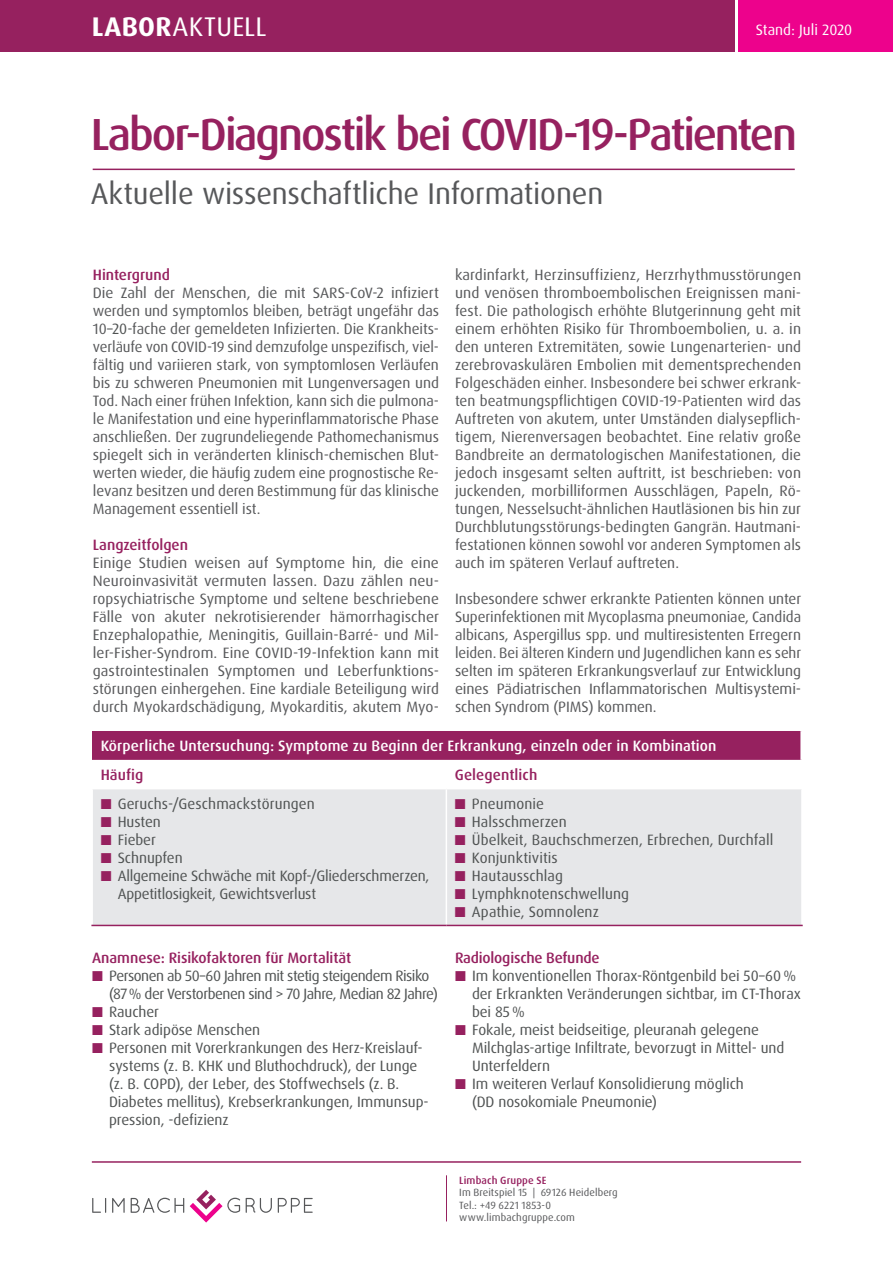
<style>
.page{position:relative;width:893px;height:1263px;background:#fff}
.page>*{position:absolute;margin:0;border:0;box-sizing:border-box;transform-origin:0 0}
.t1{font:500 45px "Dax Pro";letter-spacing:-.05em;color:#96215f}
.t2{font:30px "Dax Pro";letter-spacing:-.01em;color:#57585a}
.t3{font:27px "Dax Pro";letter-spacing:.01em;color:#fff}
.t4{font:15px/18px "Dax Pro";color:#57585a;text-align:justify}
.t5{font:15px/18px "Dax Pro";letter-spacing:-.005em;color:#4f5252}
.t6{font:500 15px "Dax Pro";letter-spacing:-.005em;color:#96215f}
.t7{font:15px/18px "Dax Pro";letter-spacing:-.035em;color:#4f5252}
.t8{font:500 15px "Dax Pro";letter-spacing:.005em;color:#fff}
.t9{font:15px "Dax Pro";color:#fff}
.t10{font:10.5px/12.6px "Dax Pro";letter-spacing:.01em;color:#57585a}
.t11{font:500 10.5px "Dax Pro";letter-spacing:.01em;color:#96215f}
.s1{font-weight:700}
.s2{color:#4f5252}
.s3{color:#96215f}
</style>
<div class="page">
<hr style="left:93px;top:169px;width:702px;height:1px;background:#96215f">
<div style="left:92px;top:731px;width:710px;height:29px;background:#96215f"></div>
<div style="left:93px;top:789px;width:708px;height:136px;background:#e6e7e9"></div>
<hr style="left:800px;top:731px;width:3px;height:29px;background:#fff">
<hr style="left:446px;top:789px;width:1px;height:136px;background:#fff">
<hr style="left:91px;top:925px;width:355px;height:1px;background:#96215f">
<hr style="left:446px;top:925px;width:357px;height:1px;background:#96215f">
<svg style="left:92px;top:1198px;width:14px;height:15px"></svg>
<svg style="left:112px;top:1198px;width:13px;height:15px"></svg>
<svg style="left:131px;top:1198px;width:53px;height:15px"></svg>
<svg style="left:278px;top:1198px;width:35px;height:15px"></svg>
<svg style="left:246px;top:1198px;width:26px;height:15px"></svg>
<svg style="left:190px;top:1190px;width:50px;height:32px"></svg>
<hr style="left:446px;top:1175px;width:1px;height:46px;background:#96215f">
<hr style="left:92px;top:1161px;width:709px;height:2px;background:#96215f">
<div style="left:0;top:0;width:735px;height:51px;background:#96215f"></div>
<div style="left:739px;top:0;width:154px;height:51px;background:#ed028c"></div>
<h3 class="t3" style="left:92px;top:9px;width:176px"><span class="s1">LABOR</span>AKTUELL</h3>
<p class="t9" style="left:756px;top:20px;width:98px">Stand: Juli 2020</p>
<h1 class="t1" style="left:91px;top:105px;width:708px">Labor-Diagnostik bei COVID-19-Patienten</h1>
<h2 class="t2" style="left:91px;top:174px;width:514px">Aktuelle wissenschaftliche Informationen</h2>
<p class="t6" style="left:93px;top:265px;width:79px">Hintergrund</p>
<p class="t4" style="left:93px;top:284px;width:348px">Die Zahl der Menschen, die mit SARS-CoV-2 infiziert werden und symptomlos bleiben, beträgt ungefähr das 10<span class="s2">–20-</span>fache der gemeldeten Infizierten. Die Krankheits&shy;verläufe von COVID-19 sind demzufolge unspezifisch, viel&shy;fältig und variieren stark, von symptomlosen Verläufen bis zu schweren Pneumonien mit Lungenversagen und Tod. Nach einer frühen Infektion, kann sich die pulmona&shy;le Manifestation und eine hyperinflammatorische Phase anschließen. Der zugrundeliegende Pathomechanismus spiegelt sich in veränderten klinisch-chemischen Blut&shy;werten wieder, die häufig zudem eine prognostische Re&shy;levanz besitzen und deren Bestimmung für das klinische Management essentiell ist.</p>
<p class="t6" style="left:93px;top:535px;width:97px">Langzeitfolgen</p>
<p class="t4" style="left:93px;top:554px;width:348px">Einige Studien weisen auf Symptome hin, die eine Neuroinvasivität vermuten lassen. Dazu zählen neu&shy;ropsychiatrische Symptome und seltene beschriebene Fälle von akuter nekrotisierender hämorrhagischer Enzephalopathie, Meningitis, Guillain-Barré- und Mil&shy;ler-Fisher-Syndrom. Eine COVID-19-Infektion kann mit gastrointestinalen Symptomen und Leberfunktions&shy;störungen einhergehen. Eine kardiale Beteiligung wird durch Myokardschädigung, Myokarditis, akutem Myo-</p>
<p class="t4" style="left:455px;top:266px;width:348px">kardinfarkt, Herzinsuffizienz, Herzrhythmusstörungen und venösen thromboembolischen Ereignissen mani&shy;fest. Die pathologisch erhöhte Blutgerinnung geht mit einem erhöhten Risiko für Thromboembolien, u. a. in den unteren Extremitäten, sowie Lungenarterien- und zerebrovaskulären Embolien mit dementsprechenden Folgeschäden einher. Insbesondere bei schwer erkrank&shy;ten beatmungspflichtigen COVID-19-Patienten wird das Auftreten von akutem, unter Umständen dialysepflich&shy;tigem, Nierenversagen beobachtet. Eine relativ große Bandbreite an dermatologischen Manifestationen, die jedoch insgesamt selten auftritt, ist beschrieben: von juckenden, morbilliformen Ausschlägen, Papeln, Rö&shy;tungen, Nesselsucht-ähnlichen Hautläsionen bis hin zur Durchblutungsstörungs-bedingten Gangrän. Hautmani&shy;festationen können sowohl vor anderen Symptomen als auch im späteren Verlauf auftreten.</p>
<p class="t4" style="left:455px;top:590px;width:348px">Insbesondere schwer erkrankte Patienten können unter Superinfektionen mit Mycoplasma pneumoniae, Candida albicans, Aspergillus spp. und multiresistenten Erregern leiden. Bei älteren Kindern und Jugendlichen kann es sehr selten im späteren Erkrankungsverlauf zur Entwicklung eines Pädiatrischen Inflammatorischen Multisystemi&shy;schen Syndrom (PIMS) kommen.</p>
<p class="t8" style="left:101px;top:736px;width:617px">Körperliche Untersuchung: Symptome zu Beginn der Erkrankung, einzeln oder in Kombination</p>
<p class="t6" style="left:101px;top:765px;width:44px">Häufig</p>
<p class="t6" style="left:455px;top:765px;width:84px">Gelegentlich</p>
<p class="t5" style="left:101px;top:795px;width:216px"><span class="s3">■</span> Geruchs-/Geschmackstörungen</p>
<p class="t5" style="left:101px;top:813px;width:62px"><span class="s3">■</span> Husten</p>
<p class="t5" style="left:101px;top:831px;width:57px"><span class="s3">■</span> Fieber</p>
<p class="t5" style="left:101px;top:849px;width:84px"><span class="s3">■</span> Schnupfen</p>
<p class="t5" style="left:118px;top:867px;width:313px;text-indent:-17px"><span class="s3">■</span> Allgemeine Schwäche mit Kopf-/Gliederschmerzen,<br>Appetitlosigkeit, Gewichtsverlust</p>
<p class="t5" style="left:455px;top:795px;width:91px"><span class="s3">■</span> Pneumonie</p>
<p class="t5" style="left:455px;top:813px;width:113px"><span class="s3">■</span> Halsschmerzen</p>
<p class="t5" style="left:455px;top:831px;width:320px"><span class="s3">■</span> Übelkeit, Bauchschmerzen, Erbrechen, Durchfall</p>
<p class="t5" style="left:455px;top:849px;width:104px"><span class="s3">■</span> Konjunktivitis</p>
<p class="t5" style="left:455px;top:867px;width:110px"><span class="s3">■</span> Hautausschlag</p>
<p class="t5" style="left:455px;top:885px;width:176px"><span class="s3">■</span> Lymphknotenschwellung</p>
<p class="t5" style="left:455px;top:903px;width:146px"><span class="s3">■</span> Apathie, Somnolenz</p>
<p class="t6" style="left:92px;top:948px;width:261px">Anamnese: Risikofaktoren für Mortalität</p>
<p class="t7" style="left:109px;top:967px;width:330px;text-indent:-17px"><span class="s3">■</span> Personen ab 50–60 Jahren mit stetig steigendem Risiko (87% der Verstorbenen sind &gt; 70 Jahre, Median 82 Jahre)</p>
<p class="t5" style="left:92px;top:1003px;width:69px"><span class="s3">■</span> Raucher</p>
<p class="t5" style="left:92px;top:1021px;width:170px"><span class="s3">■</span> Stark adipöse Menschen</p>
<p class="t5" style="left:109px;top:1039px;width:321px;text-indent:-17px"><span class="s3">■</span> Personen mit Vorerkrankungen des Herz-Kreislauf&shy;systems (z. B. KHK und Bluthochdruck), der Lunge (z. B. COPD), der Leber, des Stoffwechsels (z. B.<br>Diabetes mellitus), Krebserkrankungen, Immunsup&shy;pression, -defizienz</p>
<p class="t6" style="left:455px;top:948px;width:146px">Radiologische Befunde</p>
<p class="t5" style="left:472px;top:967px;width:330px;text-indent:-17px"><span class="s3">■</span> Im konventionellen Thorax-Röntgenbild bei 50–60 % der Erkrankten Veränderungen sichtbar, im CT-Thorax bei 85 %</p>
<p class="t5" style="left:472px;top:1021px;width:314px;text-indent:-17px"><span class="s3">■</span> Fokale, meist beidseitige, pleuranah gelegene<br>Milchglas-artige Infiltrate, bevorzugt in Mittel- und<br>Unterfeldern</p>
<p class="t5" style="left:472px;top:1075px;width:273px;text-indent:-17px"><span class="s3">■</span> Im weiteren Verlauf Konsolidierung möglich (DD nosokomiale Pneumonie)</p>
<p class="t11" style="left:459px;top:1173px;width:89px">Limbach Gruppe SE</p>
<p class="t10" style="left:459px;top:1186px;width:160px">Im Breitspiel 15 | 69126 Heidelberg<br>Tel.: +49 6221 1853-0 www.limbachgruppe.com</p>
</div>
